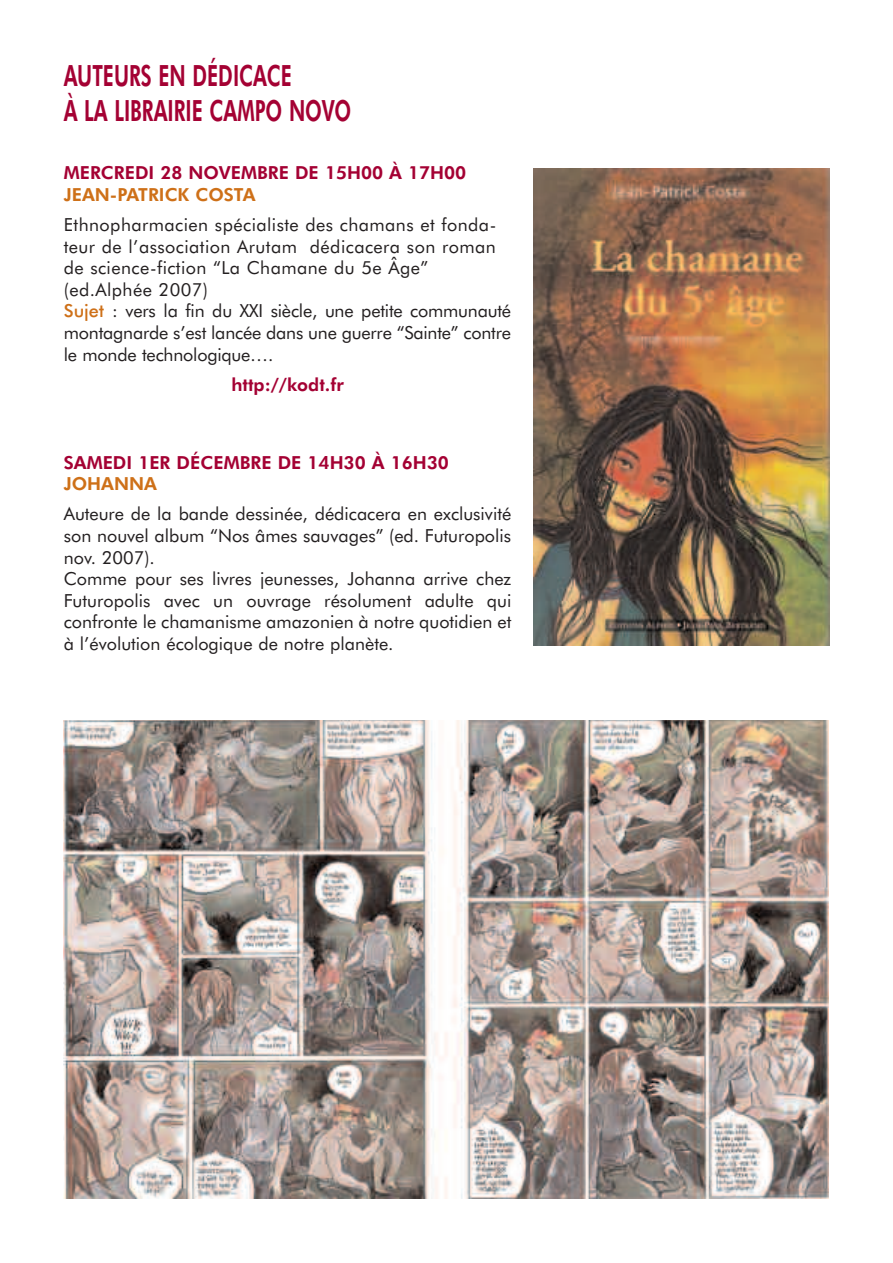
<style>
.page{position:relative;width:893px;height:1263px;background:#fff}
.page>*{position:absolute;margin:0;border:0;box-sizing:border-box;transform-origin:0 0}
.t1{font:800 29.25px/34.8px "Futura BT";color:#a40133;scale:.67 1}
.t2{font:18px/21.6px "Futura BT";color:#231f20}
.t3{font:18px/21.6px "Futura BT";letter-spacing:.025em;color:#231f20}
.t4{font:800 18px "Futura BT";color:#a40133}
.t5{font:800 18px "Futura BT";color:#ce7018}
.s1{font-weight:500;color:#ce7018}
</style>
<div class="page">
<img style="left:64px;top:720px;width:764px;height:478px">
<img style="left:534px;top:168px;width:295px;height:477px">
<h1 class="t1" style="left:64px;top:61px;width:430px">AUTEURS EN DÉDICACE<br>À LA LIBRAIRIE CAMPO NOVO</h1>
<p class="t4" style="left:64px;top:166px;width:404px">MERCREDI 28 NOVEMBRE DE 15H00 À 17H00</p>
<p class="t5" style="left:64px;top:187px;width:193px">JEAN-PATRICK COSTA</p>
<p class="t3" style="left:64px;top:215px;width:449px">Ethnopharmacien spécialiste des chamans et fonda&shy;teur de l’association Arutam dédicacera son roman de science-fiction “La Chamane du 5e Âge” (ed.Alphée 2007)<br><span class="s1">Sujet</span> : vers la fin du XXI siècle, une petite communauté montagnarde s’est lancée dans une guerre “Sainte” contre le monde technologique….</p>
<p class="t4" style="left:231px;top:378px;width:114px">http://kodt.fr</p>
<p class="t4" style="left:64px;top:455px;width:386px">SAMEDI 1ER DÉCEMBRE DE 14H30 À 16H30</p>
<p class="t5" style="left:64px;top:477px;width:95px">JOHANNA</p>
<p class="t2" style="left:64px;top:505px;width:449px">Auteure de la bande dessinée, dédicacera en exclusivité son nouvel album “Nos âmes sauvages” (ed. Futuropolis nov. 2007).<br>Comme pour ses livres jeunesses, Johanna arrive chez Futuropolis avec un ouvrage résolument adulte qui confronte le chamanisme amazonien à notre quotidien et à l’évolution écologique de notre planète.</p>
</div>
